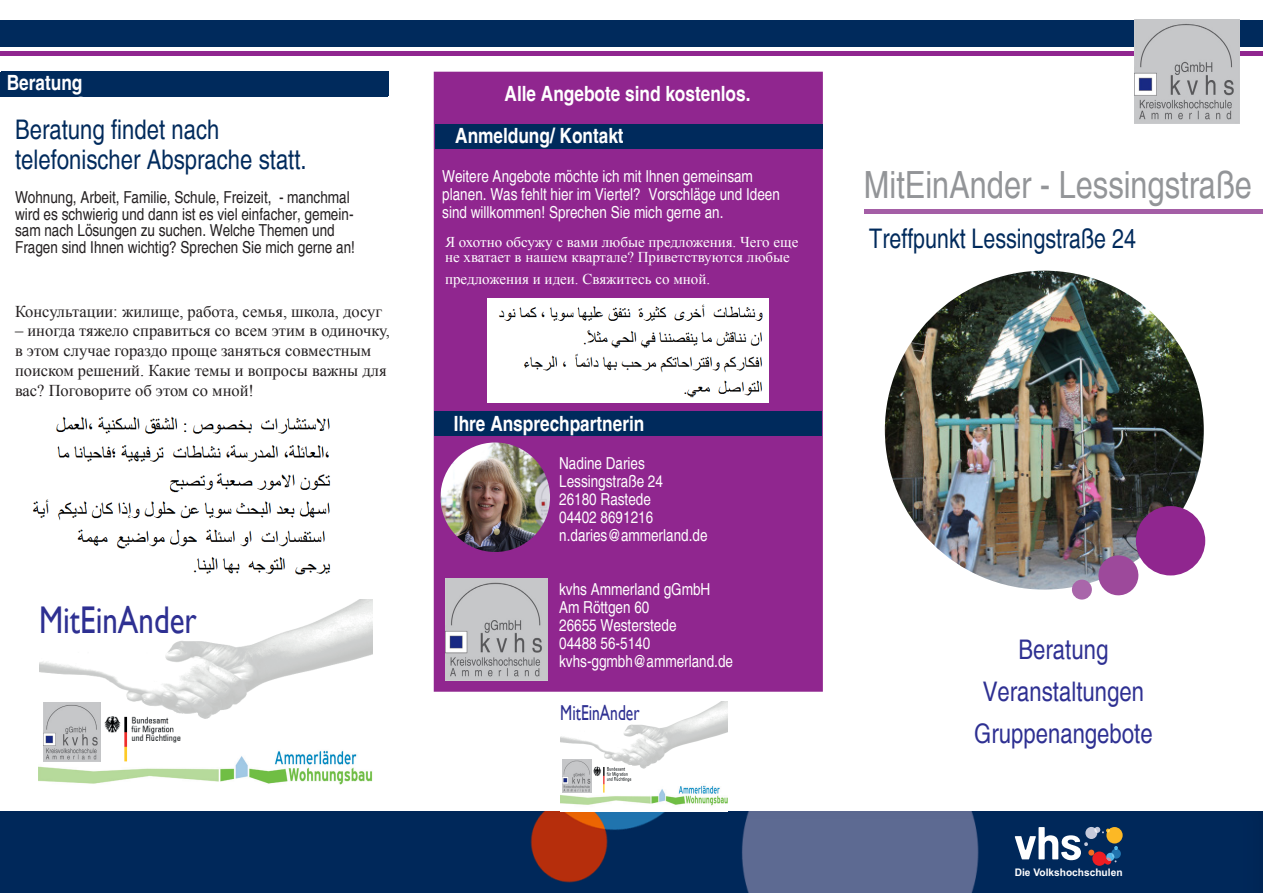
<style>
.page{position:relative;width:1263px;height:893px;background:#fff}
.page>*{position:absolute;margin:0;border:0;box-sizing:border-box;transform-origin:0 0}
.t1{font:38.55px "Gill Sans";color:#2e3092;scale:.8 1}
.t2{font:condensed 37.5px "Helvetica";color:#939598}
.t3{font:condensed 27px "Helvetica";color:#002a5c}
.t4{font:condensed 27px/42px "Helvetica";color:#2e3092;text-align:center}
.t5{font:21.6px "Gill Sans";color:#2e3092;scale:.72 1}
.t6{font:700 condensed 21px "Helvetica";color:#fff}
.t7{font:21px "Myriad Pro";color:#fff}
.t8{font:condensed 16.5px/18px "Helvetica";color:#fff}
.t9{font:16.5px/19.8px "Times New Roman";color:#231f20}
.t10{font:condensed 16.5px/16.5px "Helvetica";color:#231f20}
.t11{font:15px/15px "Times New Roman";color:#fff}
.t12{font:700 10.5px "Arial";color:#fff}
</style>
<div class="page">
<img style="left:885px;top:271px;width:319px;height:319px;border-radius:159px">
<div style="left:864px;top:209px;width:399px;height:5px;background:#a45ea6"></div>
<div style="left:0;top:20px;width:1263px;height:27px;background:#002a5c"></div>
<div style="left:0;top:51px;width:1263px;height:5px;background:#90268f"></div>
<div style="left:1072px;top:580px;width:20px;height:20px;background:#a966aa;border-radius:50%"></div>
<img style="left:1135px;top:19px;width:104px;height:105px">
<svg style="left:1098px;top:555px;width:41px;height:41px;background:#a86aa8"></svg>
<img style="left:0;top:811px;width:1263px;height:82px">
<svg style="left:1015px;top:827px;width:108px;height:39px"></svg>
<div style="left:434px;top:72px;width:389px;height:620px;background:#90268f;border:2px solid #90268f"></div>
<div style="left:1136px;top:506px;width:69px;height:69px;background:#90268f;border-radius:50%"></div>
<div style="left:435px;top:125px;width:387px;height:24px;background:#002a5c"></div>
<div style="left:434px;top:411px;width:388px;height:24px;background:#002a5c"></div>
<img style="left:488px;top:298px;width:281px;height:105px">
<img style="left:560px;top:702px;width:167px;height:79px">
<img style="left:560px;top:781px;width:168px;height:25px">
<img style="left:562px;top:759px;width:29px;height:33px">
<img style="left:593px;top:766px;width:39px;height:27px">
<img style="left:446px;top:579px;width:101px;height:101px">
<div style="left:1px;top:73px;width:387px;height:24px;background:#002a5c"></div>
<div style="left:1px;top:71px;width:387px;height:24px;background:#002a5c"></div>
<img style="left:32px;top:416px;width:299px;height:159px">
<img style="left:39px;top:600px;width:333px;height:119px">
<img style="left:39px;top:750px;width:334px;height:35px">
<img style="left:43px;top:702px;width:58px;height:59px">
<img style="left:104px;top:714px;width:77px;height:48px">
<img style="left:440px;top:442px;width:110px;height:110px;border-radius:55px">
<p class="t6" style="left:7px;top:69px;width:77px">Beratung</p>
<p class="t7" style="left:7px;top:72px;width:87px">Beratung:</p>
<p class="t3" style="left:15px;top:113px;width:206px">Beratung findet nach</p>
<p class="t3" style="left:15px;top:143px;width:293px">telefonischer Absprache statt.</p>
<p class="t10" style="left:15px;top:189px;width:341px">Wohnung, Arbeit, Familie, Schule, Freizeit, - manchmal wird es schwierig und dann ist es viel einfacher, gemein&shy;sam nach Lösungen zu suchen. Welche Themen und Fragen sind Ihnen wichtig? Sprechen Sie mich gerne an!</p>
<p class="t9" style="left:15px;top:301px;width:369px">Консультации: жилище, работа, семья, школа, досуг</p>
<p class="t9" style="left:15px;top:321px;width:376px">– иногда тяжело справиться со всем этим в одиночку, в этом случае гораздо проще заняться совместным поиском решений. Какие темы и вопросы важны для вас? Поговорите об этом со мной!</p>
<p class="t1" style="left:39px;top:597px;width:199px">MitEinAnder</p>
<p class="t6" style="left:505px;top:81px;width:247px">Alle Angebote sind kostenlos.</p>
<p class="t6" style="left:455px;top:123px;width:170px">Anmeldung/ Kontakt</p>
<p class="t8" style="left:442px;top:167px;width:312px">Weitere Angebote möchte ich mit Ihnen gemeinsam</p>
<p class="t8" style="left:442px;top:185px;width:339px">planen. Was fehlt hier im Viertel? Vorschläge und Ideen sind willkommen! Sprechen Sie mich gerne an.</p>
<p class="t11" style="left:445px;top:234px;width:355px">Я охотно обсужу с вами любые предложения. Чего еще не хватает в нашем квартале? Приветствуются любые</p>
<p class="t11" style="left:445px;top:271px;width:267px">предложения и идеи. Свяжитесь со мной.</p>
<p class="t6" style="left:454px;top:410px;width:192px">Ihre Ansprechpartnerin</p>
<p class="t8" style="left:559px;top:454px;width:87px">Nadine Daries</p>
<p class="t8" style="left:559px;top:472px;width:105px">Lessingstraße 24</p>
<p class="t8" style="left:559px;top:490px;width:93px">26180 Rastede</p>
<p class="t8" style="left:559px;top:508px;width:96px">04402 8691216</p>
<p class="t8" style="left:559px;top:526px;width:150px">n.daries@ammerland.de</p>
<p class="t8" style="left:559px;top:580px;width:153px">kvhs Ammerland gGmbH</p>
<p class="t8" style="left:559px;top:598px;width:92px">Am Röttgen 60</p>
<p class="t8" style="left:559px;top:616px;width:119px">26655 Westerstede</p>
<p class="t8" style="left:559px;top:634px;width:93px">04488 56-5140</p>
<p class="t8" style="left:559px;top:652px;width:175px">kvhs-ggmbh@ammerland.de</p>
<p class="t5" style="left:560px;top:700px;width:111px">MitEinAnder</p>
<h2 class="t2" style="left:864px;top:162px;width:389px">MitEinAnder - Lessingstraße</h2>
<h3 class="t3" style="left:869px;top:223px;width:268px">Treffpunkt Lessingstraße 24</h3>
<h3 class="t4" style="left:974px;top:628px;width:180px">Beratung<br>Veranstaltungen<br>Gruppenangebote</h3>
<p class="t12" style="left:1015px;top:865px;width:109px">Die Volkshochschulen</p>
</div>
